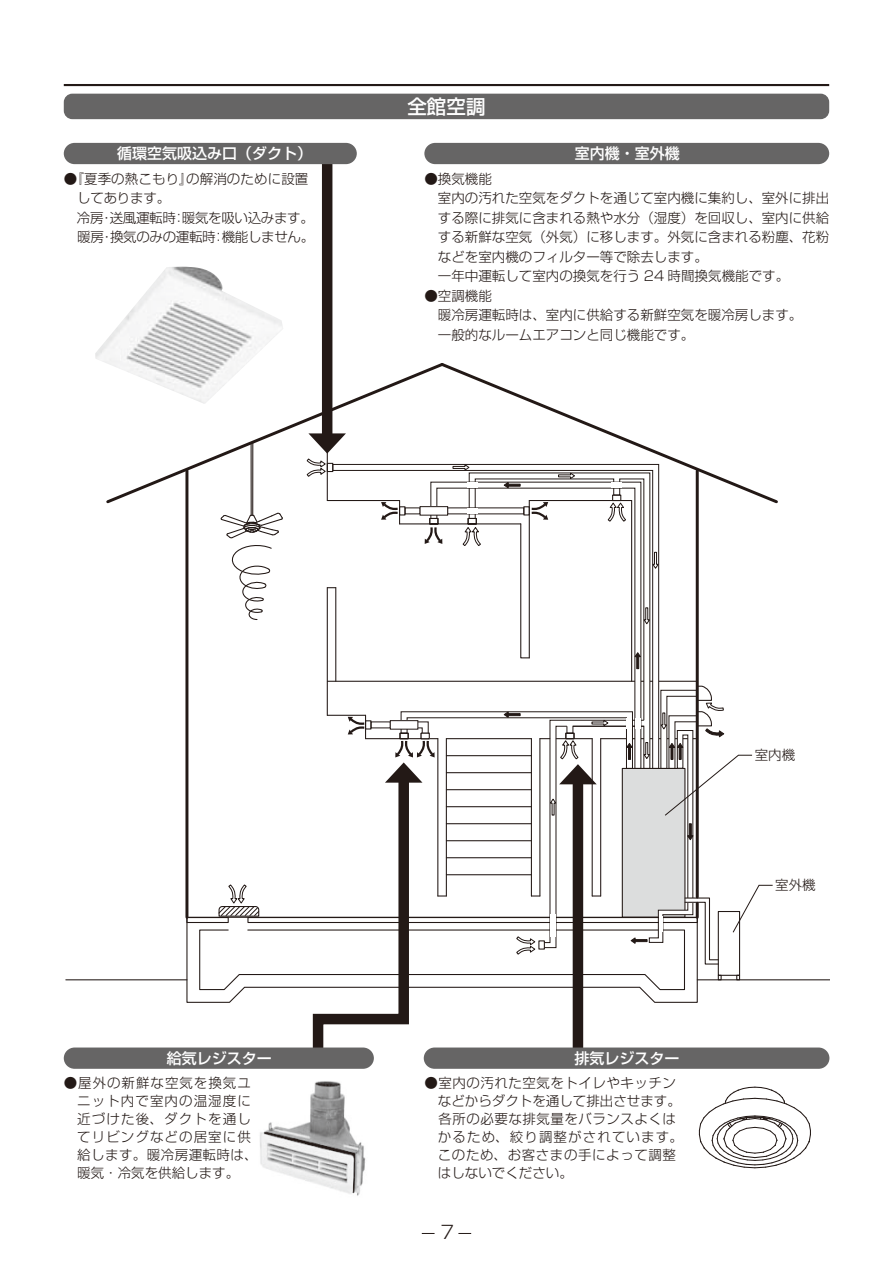
<style>
.page{position:relative;width:893px;height:1263px;background:#fff}
.page>*{position:absolute;margin:0;border:0;box-sizing:border-box;transform-origin:0 0}
.t1{font:19.5px "Shin Go Pro Medium 90 pv RKSJ H";color:#fff}
.t2{font:18px "Shin Go Pro Light 90 pv RKSJ H";color:#231916}
.t3{font:15px "Shin Go Pro Medium 90 pv RKSJ H";color:#fff}
.t4{font:13.5px/19.5px "Shin Go Pro Light 90 pv RKSJ H";color:#231916}
.t5{font:13.5px/18px "Shin Go Pro Light 90 pv RKSJ H";letter-spacing:.08em;color:#231916}
.t6{font:13.5px "Shin Go Pro Light 90 pv RKSJ H";letter-spacing:-.025em;color:#231916}
.t7{font:13.5px "Shin Go Pro Light 90 pv RKSJ H";letter-spacing:.04em;color:#231916}
.t8{font:13.5px "Shin Go Pro Light 90 pv RKSJ H";letter-spacing:.045em;color:#231916}
</style>
<div class="page">
<hr style="left:64px;top:84px;width:765px;height:2px;background:#231916">
<svg style="left:422px;top:1233px;width:13px;height:1px"></svg>
<svg style="left:458px;top:1233px;width:13px;height:1px"></svg>
<div style="left:64px;top:94px;width:765px;height:25px;background:#666565;border-radius:9px"></div>
<div style="left:424px;top:143px;width:405px;height:21px;background:#666565;border-radius:11px"></div>
<hr style="left:697px;top:979px;width:132px;height:1px;background:#231916">
<hr style="left:327px;top:681px;width:369px;height:1px;background:#231916">
<hr style="left:327px;top:588px;width:1px;height:127px;background:#231916">
<hr style="left:251px;top:443px;width:1px;height:72px;background:#231916">
<hr style="left:252px;top:442px;width:1px;height:73px;background:#231916">
<svg style="left:220px;top:512px;width:63px;height:108px"></svg>
<svg style="left:106px;top:361px;width:332px;height:145px"></svg>
<svg style="left:438px;top:363px;width:340px;height:143px"></svg>
<svg style="left:332px;top:464px;width:327px;height:221px"></svg>
<svg style="left:468px;top:472px;width:183px;height:213px"></svg>
<div style="left:611px;top:482px;width:11px;height:6px;background:#fff"></div>
<div style="left:467px;top:482px;width:11px;height:6px;background:#fff"></div>
<hr style="left:696px;top:471px;width:3px;height:426px;background:#231916">
<svg style="left:398px;top:494px;width:224px;height:191px"></svg>
<hr style="left:185px;top:471px;width:3px;height:446px;background:#231916">
<svg style="left:607px;top:502px;width:20px;height:20px"></svg>
<svg style="left:381px;top:500px;width:167px;height:159px"></svg>
<svg style="left:452px;top:463px;width:18px;height:8px"></svg>
<svg style="left:558px;top:472px;width:17px;height:8px"></svg>
<svg style="left:503px;top:481px;width:18px;height:8px"></svg>
<svg style="left:634px;top:652px;width:8px;height:17px"></svg>
<svg style="left:651px;top:551px;width:9px;height:18px"></svg>
<svg style="left:643px;top:607px;width:8px;height:18px"></svg>
<div style="left:322px;top:153px;width:10px;height:288px;background:#231916"></div>
<svg style="left:306px;top:433px;width:40px;height:44px"></svg>
<svg style="left:186px;top:685px;width:587px;height:380px"></svg>
<div style="left:424px;top:1047px;width:405px;height:22px;background:#666565;border-radius:11px"></div>
<svg style="left:698px;top:1086px;width:113px;height:83px"></svg>
<div style="left:64px;top:1047px;width:310px;height:22px;background:#666565;border-radius:11px"></div>
<img style="left:260px;top:1081px;width:106px;height:115px">
<img style="left:95px;top:267px;width:188px;height:137px">
<div style="left:64px;top:143px;width:293px;height:21px;background:#666565;border-radius:11px"></div>
<p class="t3" style="left:117px;top:148px;width:196px">循環空気吸込み口（ダクト）</p>
<p class="t4" style="left:64px;top:171px;width:246px">●『夏季の熱こもり』の解消のために設置</p>
<p class="t4" style="left:77px;top:190px;width:94px">してあります。</p>
<p class="t6" style="left:64px;top:213px;width:252px">　冷房・送風運転時：暖気を吸い込みます。</p>
<p class="t6" style="left:64px;top:232px;width:252px">　暖房・換気のみの運転時：機能しません。</p>
<h1 class="t1" style="left:407px;top:99px;width:79px">全館空調</h1>
<p class="t3" style="left:575px;top:148px;width:106px">室内機・室外機</p>
<p class="t4" style="left:424px;top:171px;width:69px">●換気機能</p>
<p class="t4" style="left:424px;top:190px;width:406px">　室内の汚れた空気をダクトを通じて室内機に集約し、室外に排出</p>
<p class="t4" style="left:438px;top:210px;width:393px">する際に排気に含まれる熱や水分（湿度）を回収し、室内に供給</p>
<p class="t4" style="left:438px;top:229px;width:393px">する新鮮な空気（外気）に移します。外気に含まれる粉塵、花粉</p>
<p class="t4" style="left:438px;top:249px;width:271px">などを室内機のフィルター等で除去します。</p>
<p class="t4" style="left:424px;top:268px;width:366px">　一年中運転して室内の換気を行う 24 時間換気機能です。</p>
<p class="t4" style="left:424px;top:288px;width:379px">●空調機能<br>　暖冷房運転時は、室内に供給する新鮮空気を暖冷房します。　一般的なルームエアコンと同じ機能です。</p>
<p class="t3" style="left:167px;top:1052px;width:106px">給気レジスター</p>
<p class="t5" style="left:77px;top:1076px;width:182px;text-indent:-14px">●屋外の新鮮な空気を換気ユニット内で室内の温湿度に近づけた後、ダクトを通してリビングなどの居室に供給します。暖冷房運転時は、暖気・冷気を供給します。</p>
<p class="t3" style="left:575px;top:1052px;width:106px">排気レジスター</p>
<p class="t7" style="left:424px;top:1078px;width:253px">●室内の汚れた空気をトイレやキッチン</p>
<p class="t4" style="left:438px;top:1093px;width:244px">などからダクトを通して排出させます。</p>
<p class="t7" style="left:424px;top:1114px;width:253px">　各所の必要な排気量をバランスよくは</p>
<p class="t5" style="left:438px;top:1130px;width:246px">かるため、絞り調整がされています。</p>
<p class="t8" style="left:438px;top:1150px;width:240px">このため、お客さまの手によって調整</p>
<p class="t4" style="left:438px;top:1165px;width:136px">はしないでください。</p>
<h2 class="t2" style="left:441px;top:1226px;width:15px">7</h2>
<p class="t4" style="left:755px;top:747px;width:42px">室内機</p>
<p class="t4" style="left:775px;top:877px;width:42px">室外機</p>
</div>
